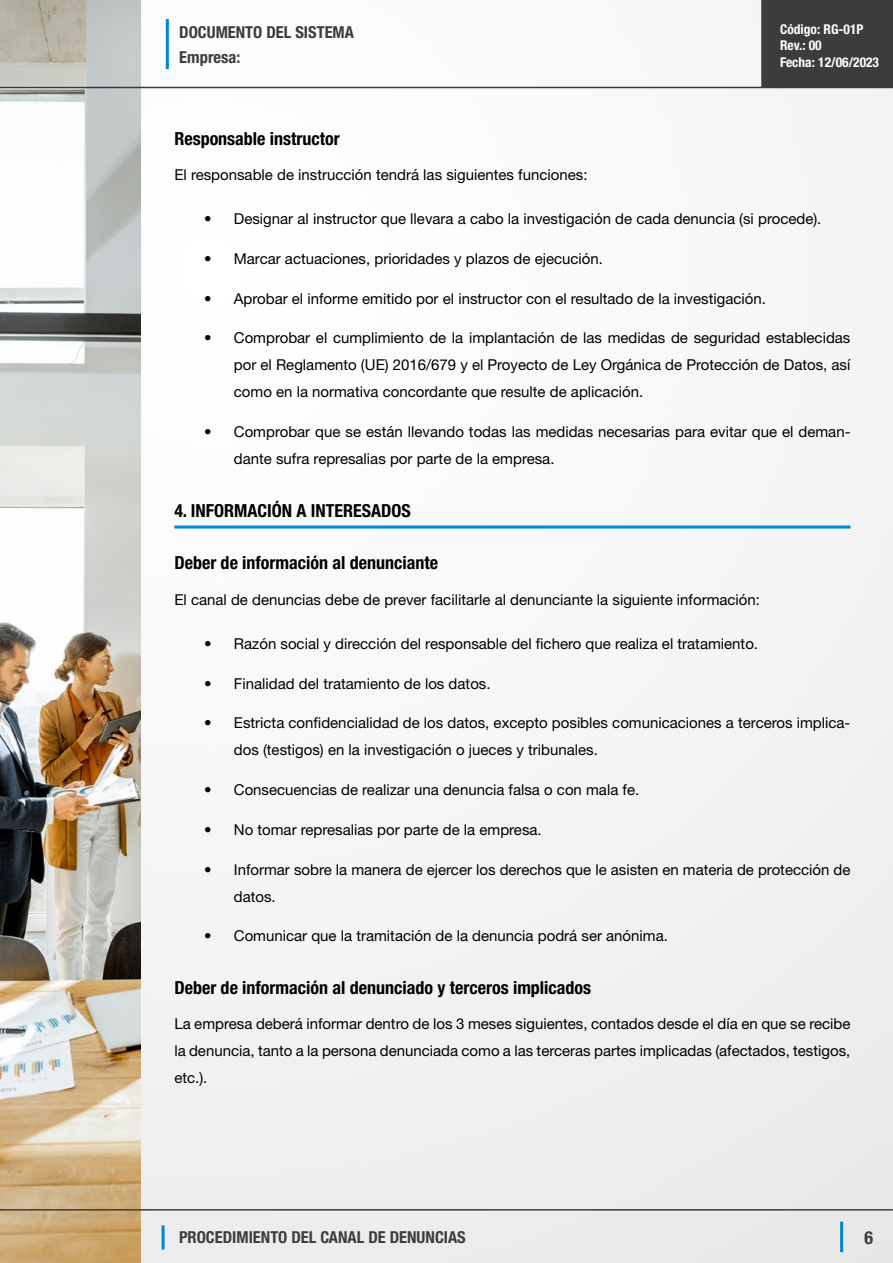
<style>
.page{position:relative;width:893px;height:1263px;background:#fff}
.page>*{position:absolute;margin:0;border:0;box-sizing:border-box;transform-origin:0 0}
.t1{font:700 condensed 18px "Helvetica Neue LT Std";color:#000}
.t2{font:700 condensed 18px "Helvetica Neue LT Std";color:#3c3c3b}
.t3{font:700 condensed 16.5px "Helvetica Neue LT Std";color:#3c3c3b}
.t4{font:15px/27px "Helvetica Neue LT Std";color:#000}
.t5{font:700 condensed 13.5px/16.2px "Helvetica Neue LT Std";color:#fff}
</style>
<div class="page">
<img style="left:140px;top:0;width:753px;height:1263px">
<img style="left:0;top:0;width:140px;height:1263px">
<div style="left:762px;top:0;width:131px;height:87px;background:#3c3c3b"></div>
<hr style="left:761px;top:0;width:2px;height:87px;background:#3c3c3b">
<hr style="left:162px;top:1225px;width:3px;height:24px;background:#08c">
<hr style="left:0;top:1209px;width:893px;height:1px;background:#3c3c3b">
<hr style="left:0;top:87px;width:893px;height:1px;background:#3c3c3b">
<hr style="left:840px;top:1221px;width:3px;height:31px;background:#08c">
<hr style="left:166px;top:19px;width:3px;height:50px;background:#08c">
<hr style="left:174px;top:525px;width:676px;height:3px;background:#08c">
<p class="t3" style="left:179px;top:22px;width:176px">DOCUMENTO DEL SISTEMA</p>
<p class="t3" style="left:179px;top:47px;width:63px">Empresa:</p>
<p class="t5" style="left:780px;top:21px;width:101px">Código: RG-01P<br>Rev.: 00<br>Fecha: 12/06/2023</p>
<p class="t1" style="left:174px;top:127px;width:167px">Responsable instructor</p>
<p class="t4" style="left:174px;top:161px;width:415px">El responsable de instrucción tendrá las siguientes funciones:</p>
<p class="t4" style="left:204px;top:205px;width:619px">• Designar al instructor que llevara a cabo la investigación de cada denuncia (si procede).</p>
<p class="t4" style="left:204px;top:245px;width:400px">• Marcar actuaciones, prioridades y plazos de ejecución.</p>
<p class="t4" style="left:204px;top:285px;width:563px">• Aprobar el informe emitido por el instructor con el resultado de la investigación.</p>
<p class="t4" style="left:234px;top:324px;width:618px;text-align:justify;text-indent:-30px">• Comprobar el cumplimiento de la implantación de las medidas de seguridad establecidas por el Reglamento (UE) 2016/679 y el Proyecto de Ley Orgánica de Protección de Datos, así como en la normativa concordante que resulte de aplicación.</p>
<p class="t4" style="left:234px;top:418px;width:618px;text-indent:-30px">• Comprobar que se están llevando todas las medidas necesarias para evitar que el deman&shy;dante sufra represalias por parte de la empresa.</p>
<p class="t1" style="left:174px;top:499px;width:238px">4. INFORMACIÓN A INTERESADOS</p>
<p class="t1" style="left:174px;top:552px;width:265px">Deber de información al denunciante</p>
<p class="t4" style="left:174px;top:586px;width:587px">El canal de denuncias debe de prever facilitarle al denunciante la siguiente información:</p>
<p class="t4" style="left:204px;top:630px;width:555px">• Razón social y dirección del responsable del fichero que realiza el tratamiento.</p>
<p class="t4" style="left:204px;top:669px;width:288px">• Finalidad del tratamiento de los datos.</p>
<p class="t4" style="left:234px;top:709px;width:618px;text-indent:-30px">• Estricta confidencialidad de los datos, excepto posibles comunicaciones a terceros implica&shy;dos (testigos) en la investigación o jueces y tribunales.</p>
<p class="t4" style="left:204px;top:776px;width:437px">• Consecuencias de realizar una denuncia falsa o con mala fe.</p>
<p class="t4" style="left:204px;top:816px;width:339px">• No tomar represalias por parte de la empresa.</p>
<p class="t4" style="left:234px;top:855px;width:618px;text-indent:-30px">• Informar sobre la manera de ejercer los derechos que le asisten en materia de protección de datos.</p>
<p class="t4" style="left:204px;top:922px;width:465px">• Comunicar que la tramitación de la denuncia podrá ser anónima.</p>
<p class="t1" style="left:174px;top:976px;width:418px">Deber de información al denunciado y terceros implicados</p>
<p class="t4" style="left:174px;top:1010px;width:678px;text-align:justify">La empresa deberá informar dentro de los 3 meses siguientes, contados desde el día en que se recibe la denuncia, tanto a la persona denunciada como a las terceras partes implicadas (afectados, testigos, etc.).</p>
<p class="t3" style="left:179px;top:1227px;width:288px">PROCEDIMIENTO DEL CANAL DE DENUNCIAS</p>
<p class="t2" style="left:865px;top:1226px;width:10px">6</p>
</div>
